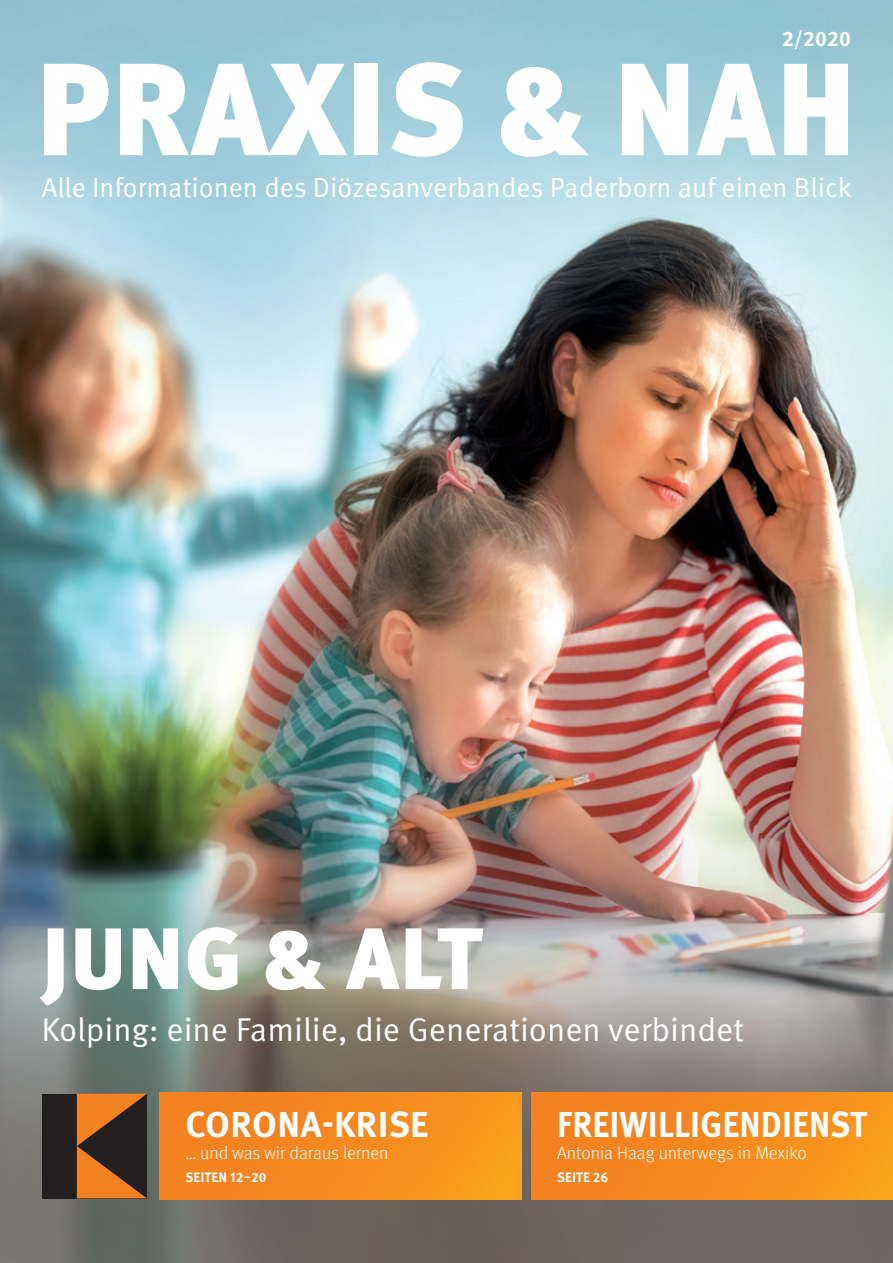
<style>
.page{position:relative;width:893px;height:1263px;background:#fff}
.page>*{position:absolute;margin:0;border:0;box-sizing:border-box;transform-origin:0 0}
.t1{font:900 131.1px "Meta OT";letter-spacing:.01em;color:#fff}
.t2{font:900 87px "Meta OT";letter-spacing:.01em;color:#fff}
.t3{font:700 36px "Meta OT";letter-spacing:.005em;color:#fff;scale:.93 1}
.t4{font:700 36px "Meta OT";letter-spacing:.005em;color:#fff}
.t5{font:33px "Meta OT Norm";color:#fff}
.t6{font:27.75px "Meta OT Norm";color:#fff}
.t7{font:700 21px "Meta OT";color:#fff}
.t8{font:300 18px "Meta OT";color:#fff}
.t9{font:700 13.5px "Meta OT";letter-spacing:.01em;color:#fff}
</style>
<div class="page">
<img style="left:0;top:0;width:893px;height:1263px">
<div style="left:160px;top:1093px;width:361px;height:106px;background:linear-gradient(to right,#f47d21,#f89b1c)"></div>
<div style="left:531px;top:1093px;width:362px;height:106px;background:linear-gradient(to right,#f47d21,#f79a1c)"></div>
<div style="left:42px;top:1094px;width:105px;height:104px;background:#231f20"></div>
<svg style="left:77px;top:1094px;width:70px;height:104px"></svg>
<p class="t7" style="left:782px;top:26px;width:70px">2/2020</p>
<h1 class="t1" style="left:36px;top:30px;width:822px">PRAXIS &amp; NAH</h1>
<p class="t6" style="left:42px;top:171px;width:811px">Alle Informationen des Diözesanverbandes Paderborn auf einen Blick</p>
<h2 class="t2" style="left:42px;top:906px;width:442px">JUNG &amp; ALT</h2>
<p class="t5" style="left:41px;top:1010px;width:704px">Kolping: eine Familie, die Generationen verbindet</p>
<p class="t4" style="left:186px;top:1102px;width:244px">CORONA-KRISE</p>
<p class="t8" style="left:185px;top:1142px;width:205px">… und was wir daraus lernen</p>
<p class="t9" style="left:185px;top:1169px;width:82px">SEITEN 12–20</p>
<p class="t3" style="left:557px;top:1102px;width:335px">FREIWILLIGENDIENST</p>
<p class="t8" style="left:557px;top:1142px;width:251px">Antonia Haag unterwegs in Mexiko</p>
<p class="t9" style="left:557px;top:1169px;width:53px">SEITE 26</p>
</div>
